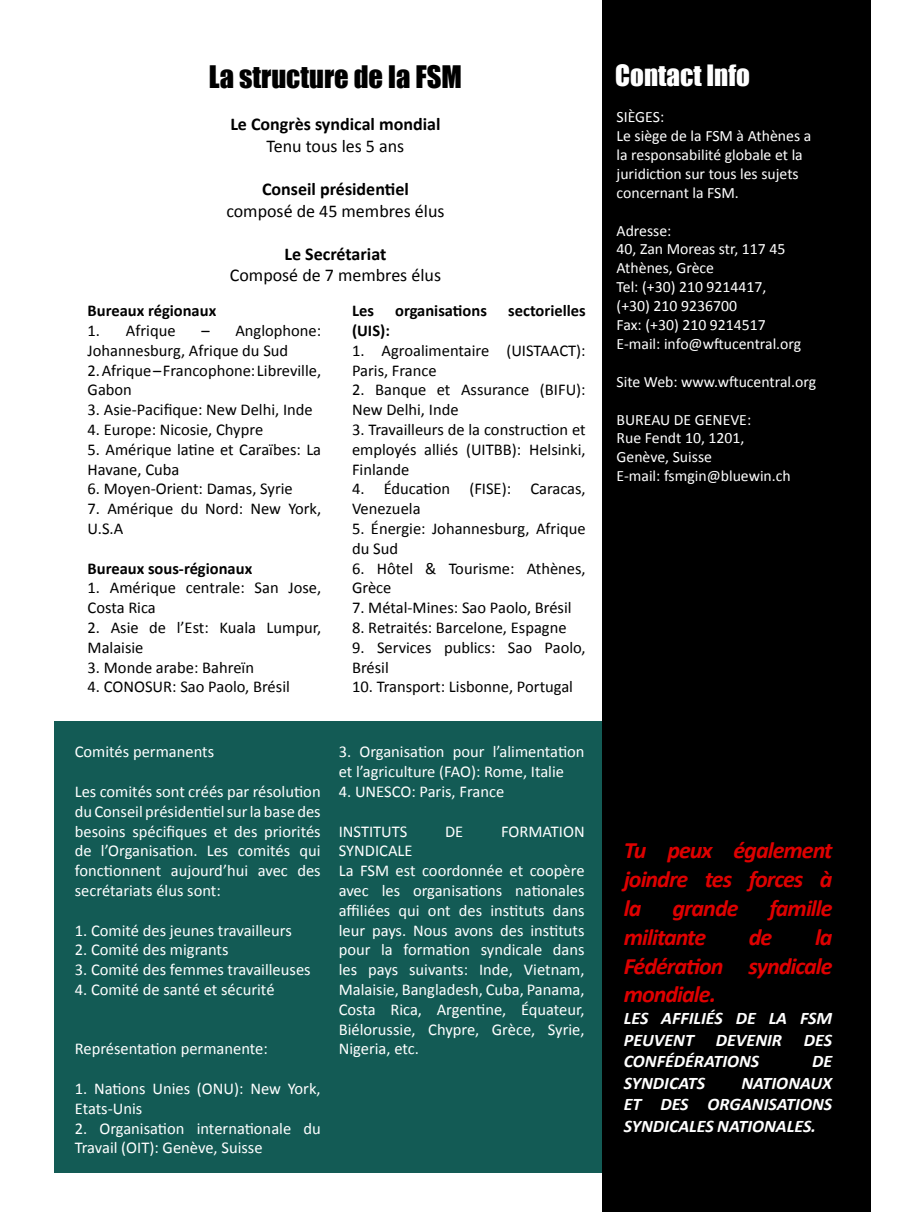
<style>
.page{position:relative;width:915px;height:1212px;background:#fff}
.page>*{position:absolute;margin:0;border:0;box-sizing:border-box;transform-origin:0 0}
.t1{font:28.5px "Impact";color:#000}
.t2{font:27px "Impact";color:#fff}
.t3{font:italic 700 23.55px/28.8px "Calibri";letter-spacing:-.04em;color:#de0000;text-align:justify}
.t4{font:18px "Calibri";color:#000}
.t5{font:700 18px "Calibri";color:#000}
.t6{font:italic 700 17.7px/21.6px "Calibri";color:#fff}
.t7{font:16.5px/19.8px "Calibri";color:#fff}
.t8{font:16.5px/19.8px "Calibri";color:#000}
.t9{font:700 16.5px "Calibri";color:#000}
.t10{font:15.75px/18.9px "Calibri";color:#fff}
</style>
<div class="page">
<div style="left:55px;top:721px;width:568px;height:452px;background:#135b55"></div>
<div style="left:601px;top:0;width:269px;height:1212px;background:#000"></div>
<h1 class="t1" style="left:209px;top:54px;width:254px">La structure de la FSM</h1>
<p class="t5" style="left:230px;top:113px;width:212px">Le Congrès syndical mondial</p>
<p class="t4" style="left:266px;top:134px;width:139px">Tenu tous les 5 ans</p>
<p class="t5" style="left:262px;top:177px;width:148px">Conseil présidentiel</p>
<p class="t4" style="left:226px;top:199px;width:219px">composé de 45 membres élus</p>
<p class="t5" style="left:284px;top:242px;width:103px">Le Secrétariat</p>
<p class="t4" style="left:230px;top:264px;width:213px">Composé de 7 membres élus</p>
<p class="t9" style="left:88px;top:300px;width:130px">Bureaux régionaux</p>
<p class="t8" style="left:88px;top:321px;width:89px">1. Afrique</p>
<p class="t8" style="left:88px;top:321px;width:235px;text-indent:114px">– Anglophone:<br>Johannesburg, Afrique du Sud</p>
<p class="t8" style="left:88px;top:360px;width:235px">2. Afrique – Francophone: Libreville,<br>Gabon</p>
<p class="t8" style="left:88px;top:400px;width:227px">3. Asie-Pacifique: New Delhi, Inde</p>
<p class="t8" style="left:88px;top:420px;width:177px">4. Europe: Nicosie, Chypre</p>
<p class="t8" style="left:88px;top:439px;width:235px">5. Amérique latine et Caraïbes: La<br>Havane, Cuba</p>
<p class="t8" style="left:88px;top:479px;width:207px">6. Moyen-Orient: Damas, Syrie</p>
<p class="t8" style="left:88px;top:499px;width:235px">7. Amérique du Nord: New York,<br>U.S.A</p>
<p class="t9" style="left:88px;top:558px;width:166px">Bureaux sous-régionaux</p>
<p class="t8" style="left:88px;top:578px;width:235px">1. Amérique centrale: San Jose,<br>Costa Rica</p>
<p class="t8" style="left:88px;top:618px;width:235px">2. Asie de l’Est: Kuala Lumpur,<br>Malaisie</p>
<p class="t8" style="left:88px;top:657px;width:168px">3. Monde arabe: Bahreïn</p>
<p class="t8" style="left:88px;top:677px;width:204px">4. CONOSUR: Sao Paolo, Brésil</p>
<p class="t9" style="left:352px;top:300px;width:23px">Les</p>
<p class="t9" style="left:395px;top:300px;width:93px">organisations</p>
<p class="t9" style="left:508px;top:300px;width:79px">sectorielles</p>
<p class="t9" style="left:352px;top:320px;width:39px">(UIS):</p>
<p class="t8" style="left:352px;top:340px;width:235px">1. Agroalimentaire (UISTAACT):<br>Paris, France</p>
<p class="t8" style="left:352px;top:380px;width:235px">2. Banque et Assurance (BIFU):<br>New Delhi, Inde</p>
<p class="t8" style="left:352px;top:420px;width:235px;text-align:justify">3. Travailleurs de la construction et employés alliés (UITBB): Helsinki, Finlande</p>
<p class="t8" style="left:352px;top:479px;width:235px">4. Éducation (FISE): Caracas,<br>Venezuela</p>
<p class="t8" style="left:352px;top:519px;width:235px">5. Énergie: Johannesburg, Afrique du Sud</p>
<p class="t8" style="left:352px;top:558px;width:235px">6. Hôtel &amp; Tourisme: Athènes,<br>Grèce</p>
<p class="t8" style="left:352px;top:598px;width:221px">7. Métal-Mines: Sao Paolo, Brésil</p>
<p class="t8" style="left:352px;top:618px;width:216px">8. Retraités: Barcelone, Espagne</p>
<p class="t8" style="left:352px;top:637px;width:235px">9. Services publics: Sao Paolo,<br>Brésil</p>
<p class="t8" style="left:352px;top:677px;width:222px">10. Transport: Lisbonne, Portugal</p>
<p class="t7" style="left:75px;top:742px;width:141px">Comités permanents</p>
<p class="t7" style="left:75px;top:781px;width:247px;text-align:justify">Les comités sont créés par résolution du Conseil présidentiel sur la base des besoins spécifiques et des priorités de l’Organisation. Les comités qui fonctionnent aujourd’hui avec des secrétariats élus sont:</p>
<p class="t7" style="left:75px;top:920px;width:218px">1. Comité des jeunes travailleurs</p>
<p class="t7" style="left:75px;top:940px;width:155px">2. Comité des migrants</p>
<p class="t7" style="left:75px;top:960px;width:237px">3. Comité des femmes travailleuses</p>
<p class="t7" style="left:75px;top:979px;width:201px">4. Comité de santé et sécurité</p>
<p class="t7" style="left:75px;top:1039px;width:194px">Représentation permanente:</p>
<p class="t7" style="left:75px;top:1078px;width:247px">1. Nations Unies (ONU): New York,<br>Etats-Unis</p>
<p class="t7" style="left:75px;top:1118px;width:247px">2. Organisation internationale du<br>Travail (OIT): Genève, Suisse</p>
<p class="t7" style="left:338px;top:742px;width:247px">3. Organisation pour l’alimentation et l’agriculture (FAO): Rome, Italie</p>
<p class="t7" style="left:338px;top:781px;width:167px">4. UNESCO: Paris, France</p>
<p class="t7" style="left:338px;top:821px;width:70px">INSTITUTS</p>
<p class="t7" style="left:445px;top:821px;width:20px">DE</p>
<p class="t7" style="left:501px;top:821px;width:85px">FORMATION</p>
<p class="t7" style="left:338px;top:841px;width:247px">SYNDICALE<br>La FSM est coordonnée et coopère avec les organisations nationales affiliées qui ont des instituts dans leur pays. Nous avons des instituts pour la formation syndicale dans les pays suivants: Inde, Vietnam,<br>Malaisie, Bangladesh, Cuba, Panama,<br>Costa Rica, Argentine, Équateur,<br>Biélorussie, Chypre, Grèce, Syrie,<br>Nigeria, etc.</p>
<h2 class="t2" style="left:615px;top:55px;width:136px">Contact Info</h2>
<p class="t10" style="left:616px;top:107px;width:196px">SIÈGES:<br>Le siège de la FSM à Athènes a la responsabilité globale et la juridiction sur tous les sujets concernant la FSM.</p>
<p class="t10" style="left:616px;top:221px;width:186px">Adresse:<br>40, Zan Moreas str, 117 45<br>Athènes, Grèce<br>Tel: (+30) 210 9214417, (+30) 210 9236700<br>Fax: (+30) 210 9214517<br>E-mail: info@wftucentral.org</p>
<p class="t10" style="left:616px;top:372px;width:201px">Site Web: www.wftucentral.org</p>
<p class="t10" style="left:616px;top:410px;width:176px">BUREAU DE GENEVE:<br>Rue Fendt 10, 1201,<br>Genève, Suisse<br>E-mail: fsmgin@bluewin.ch</p>
<h3 class="t3" style="left:623px;top:836px;width:210px">TU PEUX ÉGALEMENT JOINDRE TES FORCES À LA</h3>
<h3 class="t3" style="left:672px;top:894px;width:68px">GRANDE</h3>
<h3 class="t3" style="left:769px;top:894px;width:65px">FAMILLE</h3>
<h3 class="t3" style="left:623px;top:922px;width:84px">MILITANTE</h3>
<h3 class="t3" style="left:748px;top:922px;width:25px">DE</h3>
<h3 class="t3" style="left:623px;top:922px;width:210px;text-indent:191px">LA FÉDÉRATION SYNDICALE MONDIALE.</h3>
<p class="t6" style="left:623px;top:1007px;width:198px">LES AFFILIÉS DE LA FSM<br>PEUVENT</p>
<p class="t6" style="left:623px;top:1029px;width:210px;text-indent:92px">DEVENIR DES<br>CONFÉDÉRATIONS</p>
<p class="t6" style="left:811px;top:1050px;width:22px">DE</p>
<p class="t6" style="left:623px;top:1072px;width:210px;text-align:justify;text-indent:117px">NATIONAUX ET DES ORGANISATIONS SYNDICALES NATIONALES.</p>
<p class="t6" style="left:623px;top:1072px;width:83px">SYNDICATS</p>
</div>
